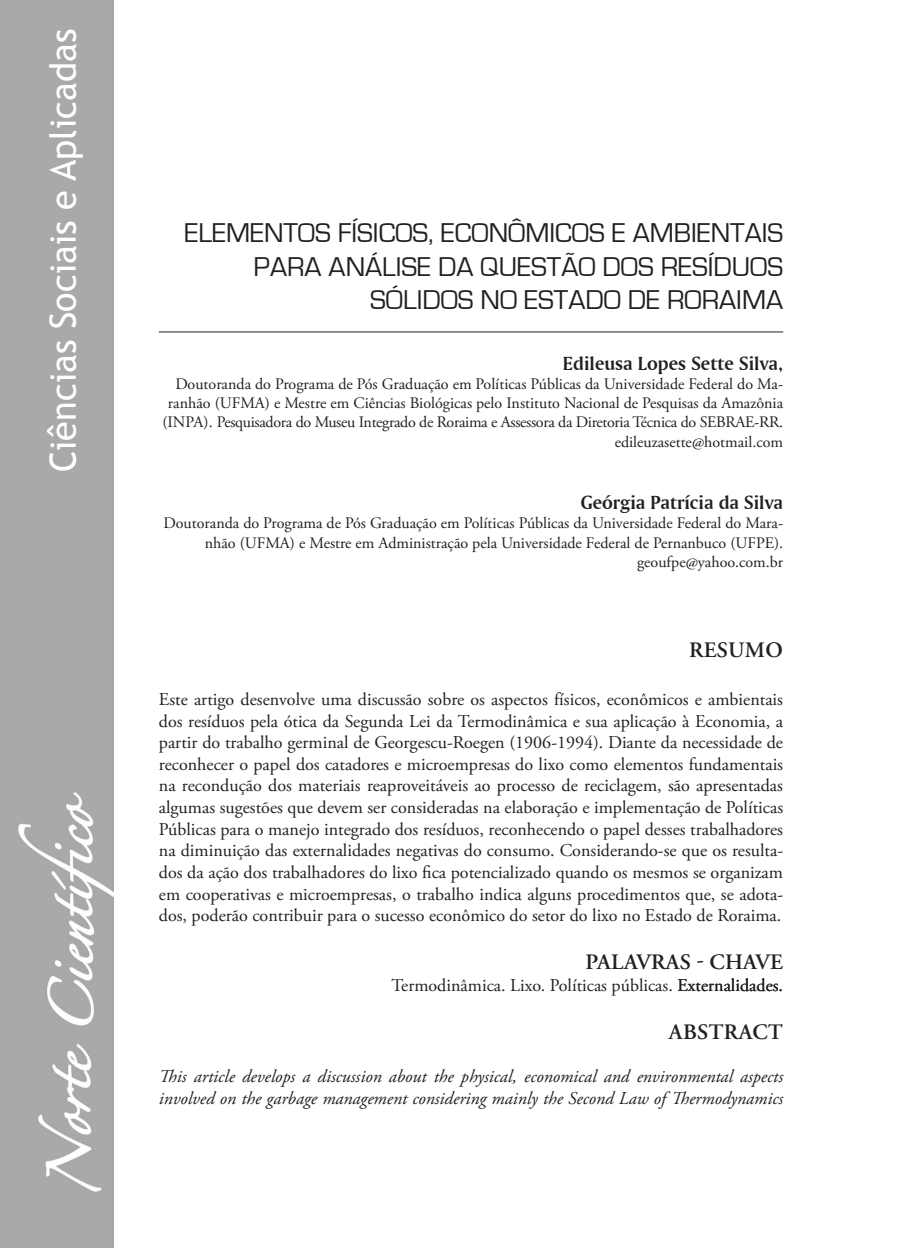
<style>
.page{position:relative;width:908px;height:1248px;background:#fff}
.page>*{position:absolute;margin:0;border:0;box-sizing:border-box;transform-origin:0 0}
.CEFET{font:36px "Trebuchet MS";color:#fff}
.Título_de_Artigo{font:28px/33.6px "Eurostile";color:#231f20;text-align:right}
.Resumo_-_Abstract{font:600 22px "Adobe Garamond Pro";letter-spacing:.015em;color:#231f20}
.Autores{font:20px "Amerigo BT Bold A";color:#231f20}
.Resumo{font:18px/21.6px "Adobe Garamond Pro";color:#231f20;text-align:justify}
.Resumo_-_Abstract-2{font:italic 18px/21.6px "Adobe Garamond Pro";color:#231f20}
.Autores_Titulação{font:16px/19.2px "Adobe Garamond Pro";color:#231f20;text-align:right}
</style>
<div class="page">
<div style="left:0;top:0;width:113px;height:1247px;background:#a9a9a9"></div>
<hr style="left:159px;top:331px;width:623px;height:1px;background:#231f20">
<p class="CEFET" style="left:42px;top:472px;width:445px;rotate:-90deg">Ciências Sociais e Aplicadas</p>
<p class="Título_de_Artigo" style="left:184px;top:216px;width:600px">ELEMENTOS FÍSICOS, ECONÔMICOS E AMBIENTAIS<br>PARA ANÁLISE DA QUESTÃO DOS RESÍDUOS<br>SÓLIDOS NO ESTADO DE RORAIMA</p>
<p class="Autores" style="left:562px;top:351px;width:222px">Edileusa Lopes Sette Silva,</p>
<p class="Autores_Titulação" style="left:162px;top:375px;width:622px">Doutoranda do Programa de Pós Graduação em Políticas Públicas da Universidade Federal do Ma&shy;ranhão (UFMA) e Mestre em Ciências Biológicas pelo Instituto Nacional de Pesquisas da Amazônia (INPA). Pesquisadora do Museu Integrado de Roraima e Assessora da Diretoria Técnica do SEBRAE-RR.</p>
<p class="Autores_Titulação" style="left:614px;top:432px;width:170px">edileuzasette@hotmail.com</p>
<p class="Autores" style="left:580px;top:490px;width:204px">Geórgia Patrícia da Silva</p>
<p class="Autores_Titulação" style="left:163px;top:514px;width:620px">Doutoranda do Programa de Pós Graduação em Políticas Públicas da Universidade Federal do Mara&shy;nhão (UFMA) e Mestre em Administração pela Universidade Federal de Pernanbuco (UFPE).</p>
<p class="Autores_Titulação" style="left:637px;top:552px;width:147px">geoufpe@yahoo.com.br</p>
<p class="Resumo_-_Abstract" style="left:688px;top:637px;width:95px">RESUMO</p>
<p class="Resumo" style="left:159px;top:689px;width:625px">Este artigo desenvolve uma discussão sobre os aspectos físicos, econômicos e ambientais dos resíduos pela ótica da Segunda Lei da Termodinâmica e sua aplicação à Economia, a partir do trabalho germinal de Georgescu-Roegen (1906-1994). Diante da necessidade de reconhecer o papel dos catadores e microempresas do lixo como elementos fundamentais na recondução dos materiais reaproveitáveis ao processo de reciclagem, são apresentadas algumas sugestões que devem ser consideradas na elaboração e implementação de Políticas Públicas para o manejo integrado dos resíduos, reconhecendo o papel desses trabalhadores na diminuição das externalidades negativas do consumo. Considerando-se que os resulta&shy;dos da ação dos trabalhadores do lixo fica potencializado quando os mesmos se organizam em cooperativas e microempresas, o trabalho indica alguns procedimentos que, se adota&shy;dos, poderão contribuir para o sucesso econômico do setor do lixo no Estado de Roraima.</p>
<p class="Resumo_-_Abstract" style="left:585px;top:949px;width:199px">PALAVRAS - CHAVE</p>
<p class="Resumo" style="left:391px;top:974px;width:283px">Termodinâmica. Lixo. Políticas públicas.</p>
<p class="Resumo_-_Abstract" style="left:668px;top:1019px;width:115px">ABSTRACT</p>
<p class="Resumo_-_Abstract-2" style="left:159px;top:1065px;width:625px">This article develops a discussion about the physical, economical and environmental aspects involved on the garbage management considering mainly the Second Law of Thermodynamics</p>
</div>
